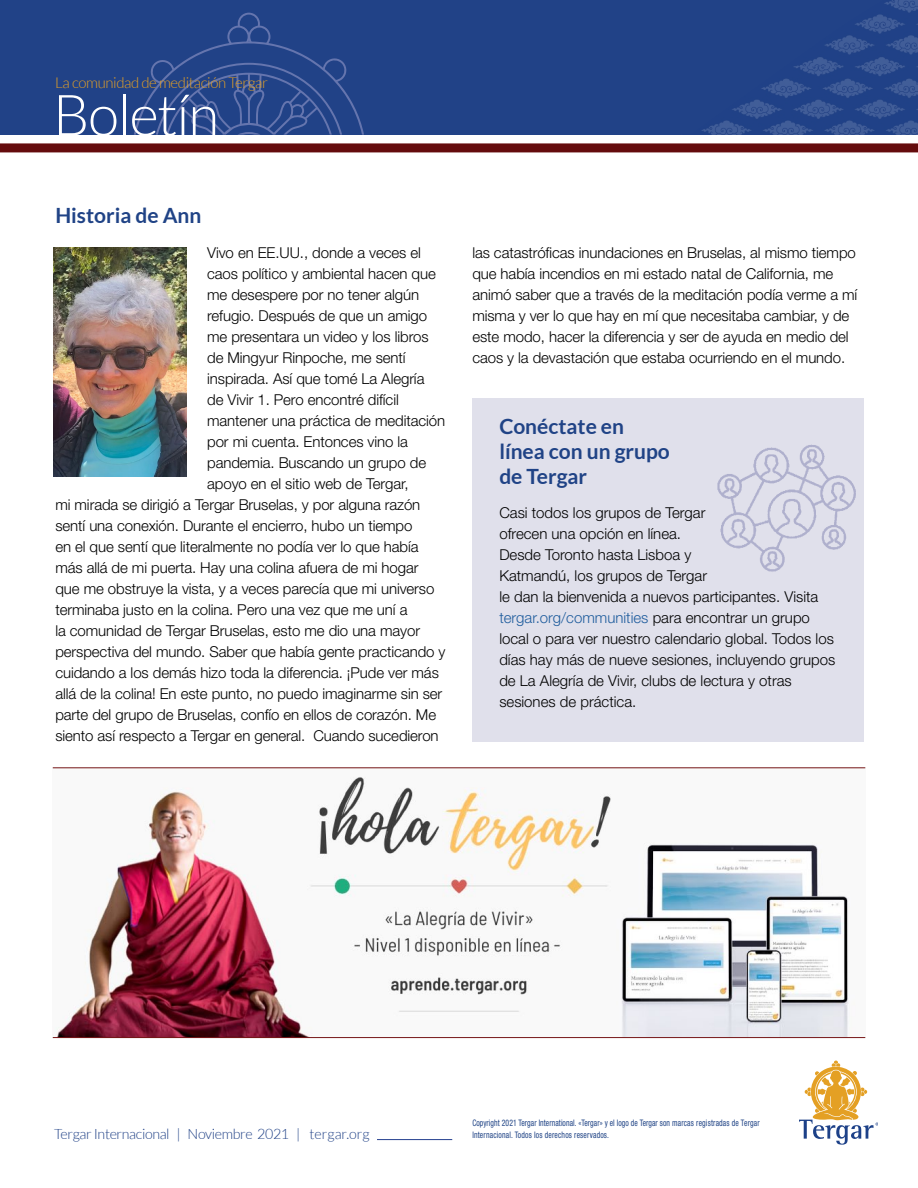
<style>
.page{position:relative;width:918px;height:1188px;background:#fff}
.page>*{position:absolute;margin:0;border:0;box-sizing:border-box;transform-origin:0 0}
.t1{font:300 57px "Lato";letter-spacing:-.025em;color:#fff}
.t2{font:700 21px/25.2px "Lato";color:#204386}
.t3{font:300 15px/21px "Helvetica Neue LT Std";letter-spacing:-.005em;color:#000}
.t4{font:300 15px "Lato";letter-spacing:-.025em;color:#e4a025}
.t5{font:300 14.25px "Lato";letter-spacing:-.025em;color:#214287}
.t6{font:condensed 9px/12px "Helvetica Neue LT Std";letter-spacing:.025em;color:#1f4385;scale:.85 1}
.s1{color:#215e9e}
</style>
<div class="page">
<div style="left:0;top:0;width:918px;height:135px;background:#214287"></div>
<svg style="left:799px;top:1061px;width:79px;height:84px"></svg>
<img style="left:53px;top:247px;width:134px;height:229px">
<img style="left:53px;top:768px;width:812px;height:269px">
<hr style="left:53px;top:1037px;width:812px;height:1px;background:#761617">
<hr style="left:53px;top:767px;width:812px;height:1px;background:#761617">
<div style="left:472px;top:399px;width:392px;height:343px;background:#e0e0eb"></div>
<img style="left:717px;top:444px;width:139px;height:128px">
<hr style="left:377px;top:1139px;width:75px;height:1px;background:#25408f">
<img style="left:711px;top:0;width:207px;height:135px">
<svg style="left:702px;top:0;width:182px;height:134px"></svg>
<svg style="left:134px;top:13px;width:230px;height:122px"></svg>
<div style="left:0;top:143px;width:918px;height:9px;background:#650c0d"></div>
<p class="t4" style="left:55px;top:75px;width:214px">La comunidad de meditación Tergar</p>
<h1 class="t1" style="left:53px;top:85px;width:168px">Boletín</h1>
<h2 class="t2" style="left:55px;top:203px;width:148px">Historia de Ann</h2>
<p class="t3" style="left:207px;top:242px;width:215px">Vivo en EE.UU., donde a veces el</p>
<p class="t3" style="left:207px;top:263px;width:230px">caos político y ambiental hacen que</p>
<p class="t3" style="left:207px;top:284px;width:213px">me desespere por no tener algún</p>
<p class="t3" style="left:207px;top:305px;width:221px">refugio. Después de que un amigo</p>
<p class="t3" style="left:207px;top:326px;width:223px">me presentara un video y los libros</p>
<p class="t3" style="left:207px;top:347px;width:200px">de Mingyur Rinpoche, me sentí</p>
<p class="t3" style="left:207px;top:368px;width:219px">inspirada. Así que tomé La Alegría</p>
<p class="t3" style="left:207px;top:389px;width:193px">de Vivir 1. Pero encontré difícil</p>
<p class="t3" style="left:207px;top:410px;width:240px">mantener una práctica de meditación</p>
<p class="t3" style="left:207px;top:431px;width:202px">por mi cuenta. Entonces vino la</p>
<p class="t3" style="left:207px;top:452px;width:220px">pandemia. Buscando un grupo de</p>
<p class="t3" style="left:207px;top:473px;width:203px">apoyo en el sitio web de Tergar,</p>
<p class="t3" style="left:55px;top:494px;width:367px">mi mirada se dirigió a Tergar Bruselas, y por alguna razón</p>
<p class="t3" style="left:55px;top:515px;width:359px">sentí una conexión. Durante el encierro, hubo un tiempo</p>
<p class="t3" style="left:55px;top:536px;width:365px">en el que sentí que literalmente no podía ver lo que había</p>
<p class="t3" style="left:55px;top:557px;width:365px">más allá de mi puerta. Hay una colina afuera de mi hogar</p>
<p class="t3" style="left:55px;top:578px;width:381px">que me obstruye la vista, y a veces parecía que mi universo</p>
<p class="t3" style="left:55px;top:599px;width:354px">terminaba justo en la colina. Pero una vez que me uní a</p>
<p class="t3" style="left:55px;top:620px;width:366px">la comunidad de Tergar Bruselas, esto me dio una mayor</p>
<p class="t3" style="left:55px;top:641px;width:392px">perspectiva del mundo. Saber que había gente practicando y</p>
<p class="t3" style="left:55px;top:662px;width:385px">cuidando a los demás hizo toda la diferencia. ¡Pude ver más</p>
<p class="t3" style="left:55px;top:683px;width:389px">allá de la colina! En este punto, no puedo imaginarme sin ser</p>
<p class="t3" style="left:55px;top:704px;width:382px">parte del grupo de Bruselas, confío en ellos de corazón. Me</p>
<p class="t3" style="left:55px;top:725px;width:385px">siento así respecto a Tergar en general. Cuando sucedieron</p>
<p class="t3" style="left:472px;top:242px;width:387px">las catastróficas inundaciones en Bruselas, al mismo tiempo que había incendios en mi estado natal de California, me animó saber que a través de la meditación podía verme a mí misma y ver lo que hay en mí que necesitaba cambiar, y de este modo, hacer la diferencia y ser de ayuda en medio del caos y la devastación que estaba ocurriendo en el mundo.</p>
<h2 class="t2" style="left:499px;top:413px;width:172px">Conéctate en línea con un grupo de Tergar</h2>
<p class="t3" style="left:499px;top:502px;width:337px">Casi todos los grupos de Tergar<br>ofrecen una opción en línea.<br>Desde Toronto hasta Lisboa y<br>Katmandú, los grupos de Tergar<br>le dan la bienvenida a nuevos participantes. Visita <span class="s1">tergar.org/communities</span> para encontrar un grupo local o para ver nuestro calendario global. Todos los días hay más de nueve sesiones, incluyendo grupos de La Alegría de Vivir, clubs de lectura y otras sesiones de práctica.</p>
<p class="t5" style="left:54px;top:1126px;width:317px">Tergar Internacional | Noviembre 2021 | tergar.org</p>
<p class="t6" style="left:472px;top:1117px;width:340px">Copyright 2021 Tergar International. «Tergar» y el logo de Tergar son marcas registradas de Tergar<br>Internacional. Todos los derechos reservados.</p>
</div>
